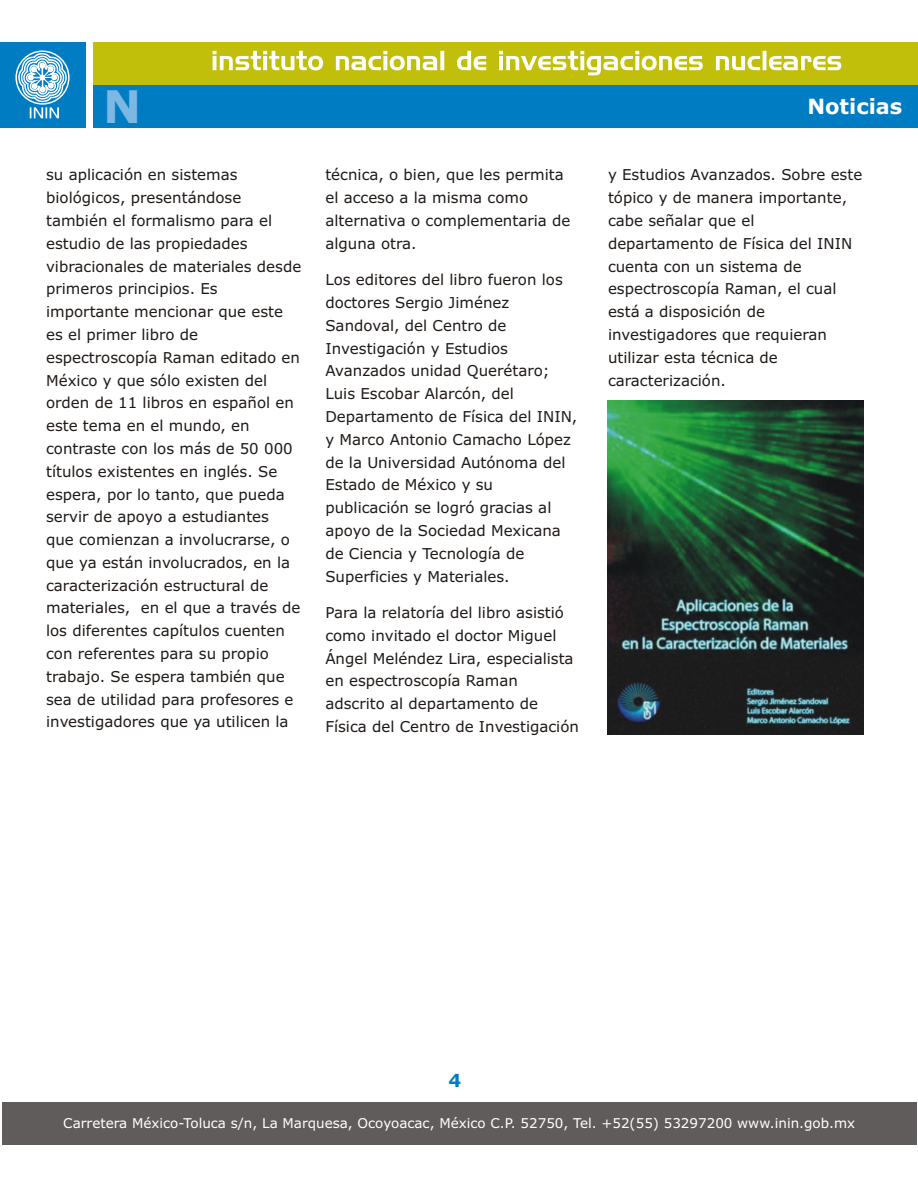
<style>
.page{position:relative;width:918px;height:1188px;background:#fff}
.page>*{position:absolute;margin:0;border:0;box-sizing:border-box;transform-origin:0 0}
.t1{font:700 45px "Verdana";color:#7db8e3}
.t2{font:700 21px "Verdana";color:#fff}
.t3{font:700 18px "Verdana";color:#007dc2}
.t4{font:15px/22.8px "Verdana";color:#1f1a17}
.t5{font:13.5px "Verdana";color:#fff}
</style>
<div class="page">
<div style="left:93px;top:42px;width:825px;height:43px;background:#c2bf0a"></div>
<div style="left:93px;top:85px;width:825px;height:42px;background:#007dc2"></div>
<div style="left:0;top:42px;width:85px;height:85px;background:#007dc2"></div>
<div style="left:15px;top:50px;width:55px;height:55px;border:2px solid #fff;border-radius:50%"></div>
<svg style="left:17px;top:52px;width:51px;height:66px"></svg>
<svg style="left:213px;top:51px;width:628px;height:24px"></svg>
<div style="left:2px;top:1102px;width:914px;height:43px;background:#615c5c"></div>
<img style="left:608px;top:401px;width:256px;height:333px">
<h1 class="t1" style="left:103px;top:88px;width:40px">N</h1>
<h2 class="t2" style="left:807px;top:98px;width:96px">Noticias</h2>
<p class="t4" style="left:46px;top:165px;width:257px">su aplicación en sistemas biológicos, presentándose también el formalismo para el estudio de las propiedades vibracionales de materiales desde primeros principios. Es importante mencionar que este es el primer libro de espectroscopía Raman editado en<br>México y que sólo existen del orden de 11 libros en español en este tema en el mundo, en contraste con los más de 50 000 títulos existentes en inglés. Se espera, por lo tanto, que pueda servir de apoyo a estudiantes<br>que comienzan a involucrarse, o que ya están involucrados, en la caracterización estructural de materiales, en el que a través de los diferentes capítulos cuenten con referentes para su propio trabajo. Se espera también que sea de utilidad para profesores e investigadores que ya utilicen la</p>
<p class="t4" style="left:325px;top:165px;width:247px">técnica, o bien, que les permita el acceso a la misma como alternativa o complementaria de alguna otra.</p>
<p class="t4" style="left:325px;top:270px;width:254px">Los editores del libro fueron los doctores Sergio Jiménez<br>Sandoval, del Centro de<br>Investigación y Estudios<br>Avanzados unidad Querétaro;<br>Luis Escobar Alarcón, del<br>Departamento de Física del ININ, y Marco Antonio Camacho López de la Universidad Autónoma del<br>Estado de México y su publicación se logró gracias al apoyo de la Sociedad Mexicana de Ciencia y Tecnología de<br>Superficies y Materiales.</p>
<p class="t4" style="left:325px;top:602px;width:255px">Para la relatoría del libro asistió como invitado el doctor Miguel<br>Ángel Meléndez Lira, especialista en espectroscopía Raman adscrito al departamento de<br>Física del Centro de Investigación</p>
<p class="t4" style="left:608px;top:165px;width:256px">y Estudios Avanzados. Sobre este tópico y de manera importante, cabe señalar que el departamento de Física del ININ cuenta con un sistema de espectroscopía Raman, el cual está a disposición de investigadores que requieran utilizar esta técnica de caracterización.</p>
<p class="t3" style="left:449px;top:1073px;width:14px">4</p>
<p class="t5" style="left:63px;top:1117px;width:793px">Carretera México-Toluca s/n, La Marquesa, Ocoyoacac, México C.P. 52750, Tel. +52(55) 53297200 www.inin.gob.mx</p>
</div>
